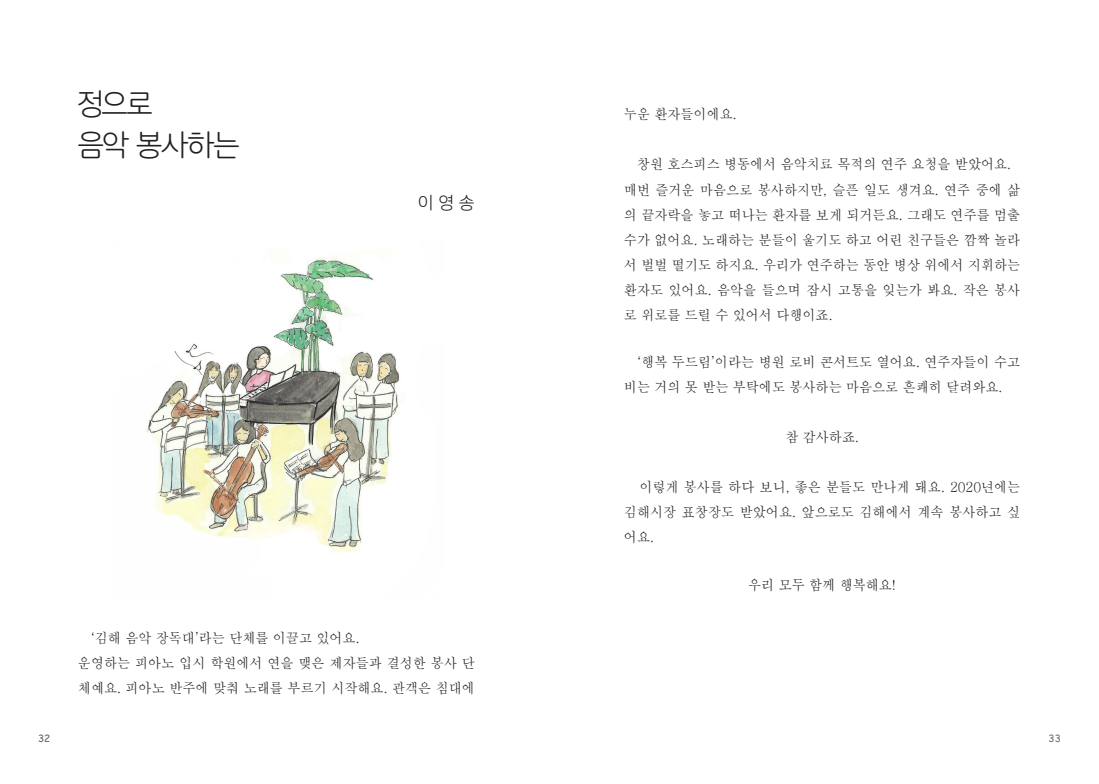
<style>
.page{position:relative;width:1099px;height:784px;background:#fff}
.page>*{position:absolute;margin:0;border:0;box-sizing:border-box;transform-origin:0 0}
.서두{font:30px "TT Gulim L";letter-spacing:-.095em;color:#231f20}
.이름본문{font:17.5px "TT Gulim L";color:#231f20}
.본문내용2{font:13.75px/25px "Batang";color:#231f20;text-align:justify;scale:.95 1}
.t1{font:10px "Comic Sans MS";color:#616164}
.t2{font:10px "Comic Sans MS";color:#6b6b6e}
</style>
<div class="page">
<img style="left:146px;top:250px;width:258px;height:303px">
<p class="서두" style="left:77px;top:89px;width:78px">정으로</p>
<p class="서두" style="left:77px;top:130px;width:165px">음악 봉사하는</p>
<p class="이름본문" style="left:417px;top:194px;width:59px">이 영 송</p>
<p class="본문내용2" style="left:91px;top:625px;width:284px">‘김해 음악 장독대’라는 단체를 이끌고 있어요.</p>
<p class="본문내용2" style="left:78px;top:650px;width:419px">운영하는 피아노 입시 학원에서 연을 맺은 제자들과 결성한 봉사 단 체예요. 피아노 반주에 맞춰 노래를 부르기 시작해요. 관객은 침대에</p>
<p class="본문내용2" style="left:624px;top:102px;width:120px">누운 환자들이에요.</p>
<p class="본문내용2" style="left:637px;top:152px;width:395px">창원 호스피스 병동에서 음악치료 목적의 연주 요청을 받았어요.</p>
<p class="본문내용2" style="left:624px;top:177px;width:419px">매번 즐거운 마음으로 봉사하지만, 슬픈 일도 생겨요. 연주 중에 삶 의 끝자락을 놓고 떠나는 환자를 보게 되거든요. 그래도 연주를 멈출 수가 없어요. 노래하는 분들이 울기도 하고 어린 친구들은 깜짝 놀라 서 벌벌 떨기도 하지요. 우리가 연주하는 동안 병상 위에서 지휘하는 환자도 있어요. 음악을 들으며 잠시 고통을 잊는가 봐요. 작은 봉사 로 위로를 드릴 수 있어서 다행이죠.</p>
<p class="본문내용2" style="left:624px;top:349px;width:419px;text-indent:14px">‘행복 두드림’이라는 병원 로비 콘서트도 열어요. 연주자들이 수고 비는 거의 못 받는 부탁에도 봉사하는 마음으로 흔쾌히 달려와요.</p>
<p class="본문내용2" style="left:785px;top:424px;width:79px">참 감사하죠.</p>
<p class="본문내용2" style="left:624px;top:474px;width:419px;text-indent:16px">이렇게 봉사를 하다 보니, 좋은 분들도 만나게 돼요. 2020년에는 김해시장 표창장도 받았어요. 앞으로도 김해에서 계속 봉사하고 싶 어요.</p>
<p class="본문내용2" style="left:748px;top:572px;width:157px">우리 모두 함께 행복해요!</p>
<p class="t1" style="left:38px;top:730px;width:14px">32</p>
<p class="t2" style="left:1048px;top:730px;width:14px">33</p>
</div>
